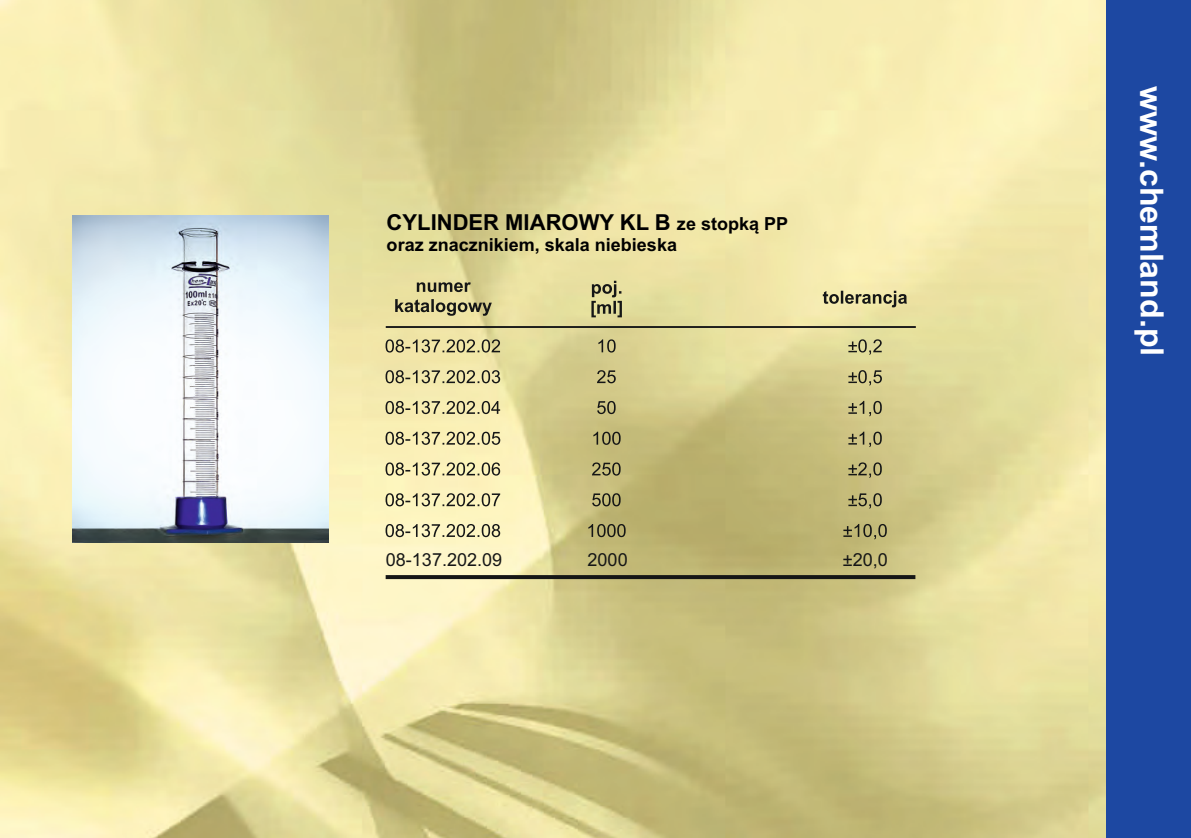
<style>
.page{position:relative;width:1191px;height:838px;background:#fff}
.page>*{position:absolute;margin:0;border:0;box-sizing:border-box;transform-origin:0 0}
.t1{font:700 32px "Arial";letter-spacing:-.005em;color:#fff}
.t2{font:700 22px "Arial";color:#000}
.t3{font:700 18px "Arial";color:#000}
.t4{font:18px "Arial";color:#151616}
.s1{font-size:18px}
</style>
<div class="page">
<img style="left:0;top:0;width:1105px;height:838px">
<div style="left:1105px;top:0;width:85px;height:838px;background:#1d48a2"></div>
<svg style="left:385px;top:339px;width:115px;height:198px;background:#e8dfaa"></svg>
<svg style="left:588px;top:339px;width:37px;height:198px;background:#b6ad74"></svg>
<svg style="left:843px;top:339px;width:43px;height:200px;background:#bcb47a"></svg>
<svg style="left:395px;top:282px;width:96px;height:34px;background:#b2aa7a"></svg>
<svg style="left:591px;top:281px;width:30px;height:36px"></svg>
<svg style="left:822px;top:291px;width:84px;height:16px"></svg>
<img style="left:72px;top:216px;width:256px;height:327px">
<hr style="left:386px;top:326px;width:529px;height:2px;background:#151616">
<svg style="left:385px;top:575px;width:530px;height:4px;background:#191a18"></svg>
<p class="t2" style="left:386px;top:214px;width:403px">CYLINDER MIAROWY KL B <span class="s1">ze stopką PP</span></p>
<p class="t3" style="left:386px;top:238px;width:292px">oraz znacznikiem, skala niebieska</p>
<p class="t4" style="left:386px;top:553px;width:118px">08-137.202.09</p>
<p class="t4" style="left:587px;top:553px;width:42px">2000</p>
<p class="t4" style="left:842px;top:553px;width:46px">±20,0</p>
<h1 class="t1" style="left:1163px;top:86px;width:272px;rotate:90deg">www.chemland.pl</h1>
</div>
